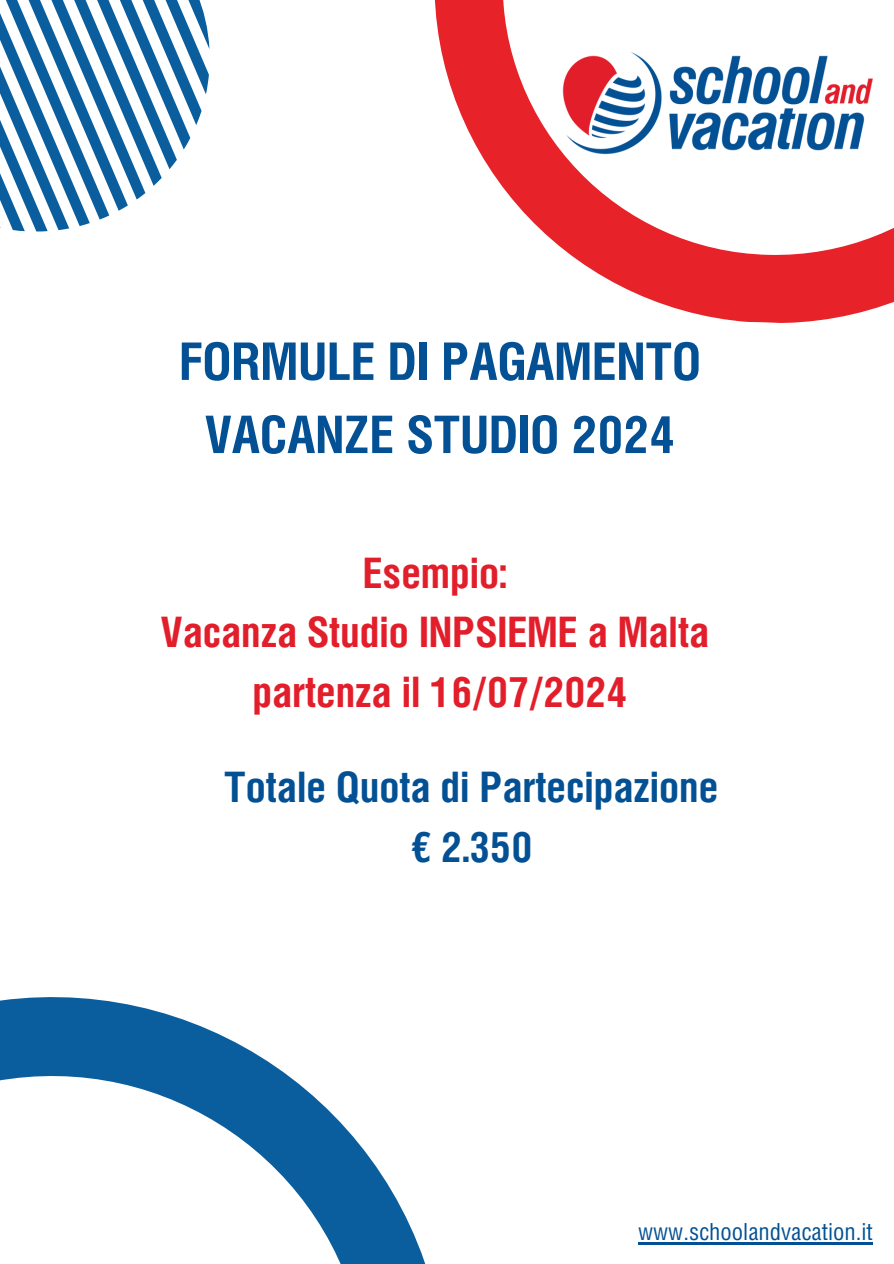
<style>
.page{position:relative;width:894px;height:1264px;background:#fff}
.page>*{position:absolute;margin:0;border:0;box-sizing:border-box;transform-origin:0 0}
.t1{font:700 51.75px/73.2px "Helios Cond";color:#035194;text-align:center}
.t2{font:700 42px/59.7px "Helios Cond";color:#e31e2b;text-align:center}
.t3{font:700 42px/59.7px "Helios Cond";color:#035194;text-align:center}
.t4{font:23.55px "Helios Cond";color:#035194}
</style>
<div class="page">
<svg style="left:434px;top:0;width:459px;height:323px"></svg>
<svg style="left:0;top:0;width:210px;height:232px"></svg>
<img style="left:550px;top:44px;width:330px;height:116px">
<svg style="left:0;top:997px;width:425px;height:266px"></svg>
<hr style="left:638px;top:1242px;width:234px;height:2px;background:#035194">
<p class="t1" style="left:179px;top:324px;width:523px">FORMULE DI PAGAMENTO<br>VACANZE STUDIO 2024</p>
<h1 class="t2" style="left:161px;top:542px;width:549px">Esempio:<br>Vacanza Studio INPSIEME a Malta partenza il 16/07/2024</h1>
<p class="t3" style="left:224px;top:757px;width:495px">Totale Quota di Partecipazione € 2.350</p>
<h2 class="t4" style="left:638px;top:1217px;width:236px">www.schoolandvacation.it</h2>
</div>
